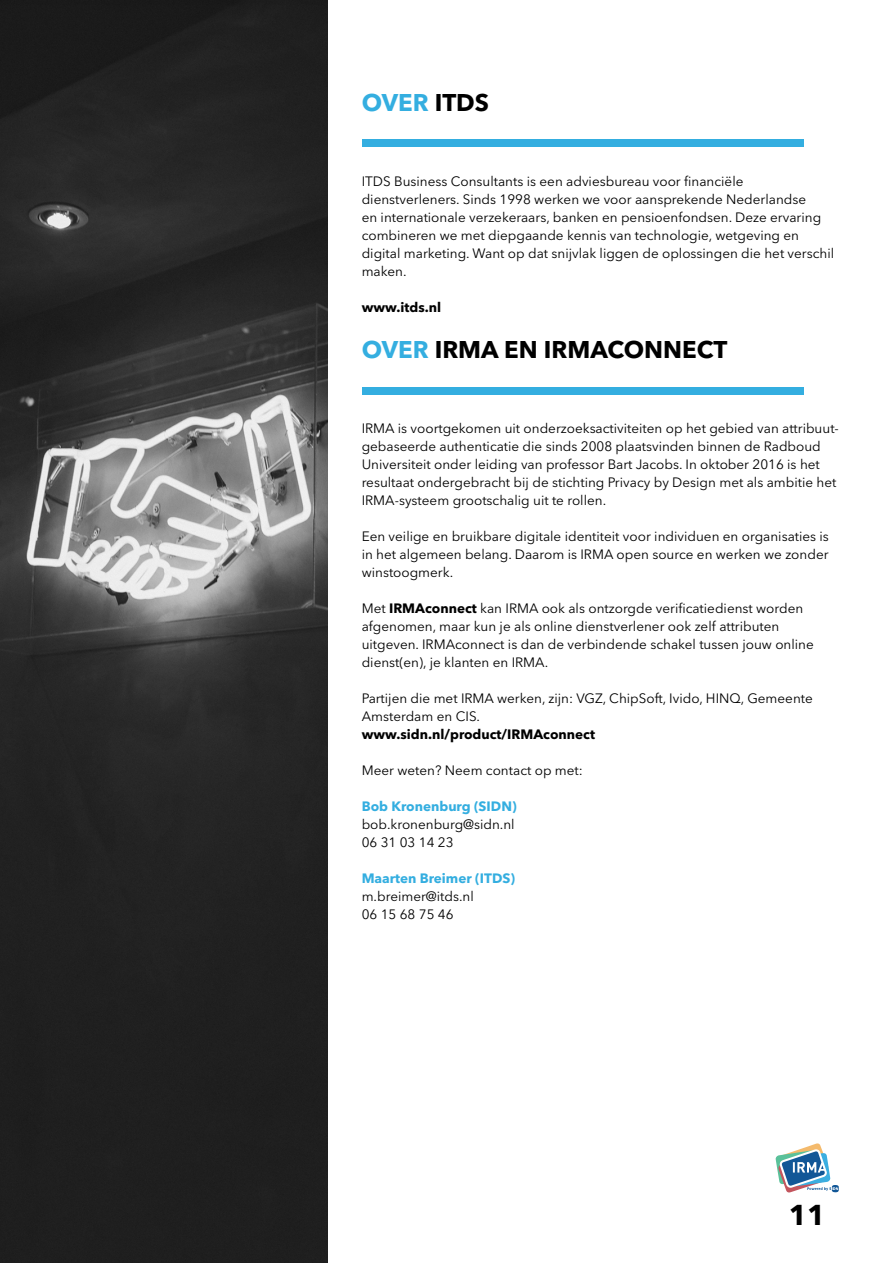
<style>
.page{position:relative;width:893px;height:1263px;background:#fff}
.page>*{position:absolute;margin:0;border:0;box-sizing:border-box;transform-origin:0 0}
.t1{font:700 28.5px "Avenir Next LT Pro";color:#000}
.t2{font:700 24px "Avenir Next LT Pro";color:#000}
.t3{font:700 24px "Avenir Next LT Pro";color:#34aee0}
.SIDN_Basis{font:13.5px/18px "Avenir Next LT Pro";color:#000}
.SIDN_Basis-2{font:700 13.5px "Avenir Next LT Pro";color:#000}
.SIDN_Basis-3{font:700 13.5px "Avenir Next LT Pro";color:#34aee0}
.s1{color:#000}
.s2{color:#34aee0}
.s3{font-weight:700}
</style>
<div class="page">
<img style="left:0;top:0;width:328px;height:1263px">
<div style="left:362px;top:140px;width:441px;height:7px;background:#34aee0"></div>
<div style="left:362px;top:387px;width:441px;height:7px;background:#34aee0"></div>
<svg style="left:775px;top:1143px;width:63px;height:49px"></svg>
<p class="t3" style="left:362px;top:88px;width:129px">OVER <span class="s1">ITDS</span></p>
<p class="SIDN_Basis" style="left:362px;top:172px;width:474px">ITDS Business Consultants is een adviesbureau voor financiële dienstverleners. Sinds 1998 werken we voor aansprekende Nederlandse<br>en internationale verzekeraars, banken en pensioenfondsen. Deze ervaring combineren we met diepgaande kennis van technologie, wetgeving en digital marketing. Want op dat snijvlak liggen de oplossingen die het verschil maken.</p>
<p class="SIDN_Basis-2" style="left:362px;top:299px;width:81px">www.itds.nl</p>
<p class="t2" style="left:362px;top:335px;width:367px"><span class="s2">OVER</span> IRMA EN IRMACONNECT</p>
<p class="SIDN_Basis" style="left:362px;top:419px;width:478px">IRMA is voortgekomen uit onderzoeksactiviteiten op het gebied van attribuut&shy;gebaseerde authenticatie die sinds 2008 plaatsvinden binnen de Radboud Universiteit onder leiding van professor Bart Jacobs. In oktober 2016 is het resultaat ondergebracht bij de stichting Privacy by Design met als ambitie het IRMA-systeem grootschalig uit te rollen.</p>
<p class="SIDN_Basis" style="left:362px;top:527px;width:468px;text-align:justify">Een veilige en bruikbare digitale identiteit voor individuen en organisaties is in het algemeen belang. Daarom is IRMA open source en werken we zonder winstoogmerk.</p>
<p class="SIDN_Basis" style="left:362px;top:599px;width:453px">Met <span class="s3">IRMAconnect</span> kan IRMA ook als ontzorgde verificatiedienst worden afgenomen, maar kun je als online dienstverlener ook zelf attributen uitgeven. IRMAconnect is dan de verbindende schakel tussen jouw online dienst(en), je klanten en IRMA.</p>
<p class="SIDN_Basis" style="left:362px;top:689px;width:452px">Partijen die met IRMA werken, zijn: VGZ, ChipSoft, Ivido, HINQ, Gemeente<br>Amsterdam en CIS.</p>
<p class="SIDN_Basis-2" style="left:362px;top:726px;width:235px">www.sidn.nl/product/IRMAconnect</p>
<p class="SIDN_Basis" style="left:362px;top:761px;width:223px">Meer weten? Neem contact op met:</p>
<p class="SIDN_Basis-3" style="left:362px;top:798px;width:156px">Bob Kronenburg (SIDN)</p>
<p class="SIDN_Basis" style="left:362px;top:815px;width:154px">bob.kronenburg@sidn.nl</p>
<p class="SIDN_Basis" style="left:362px;top:833px;width:93px">06 31 03 14 23</p>
<p class="SIDN_Basis-3" style="left:362px;top:870px;width:155px">Maarten Breimer (ITDS)</p>
<p class="SIDN_Basis" style="left:362px;top:887px;width:114px">m.breimer@itds.nl</p>
<p class="SIDN_Basis" style="left:362px;top:905px;width:93px">06 15 68 75 46</p>
<p class="t1" style="left:788px;top:1197px;width:38px">11</p>
</div>
